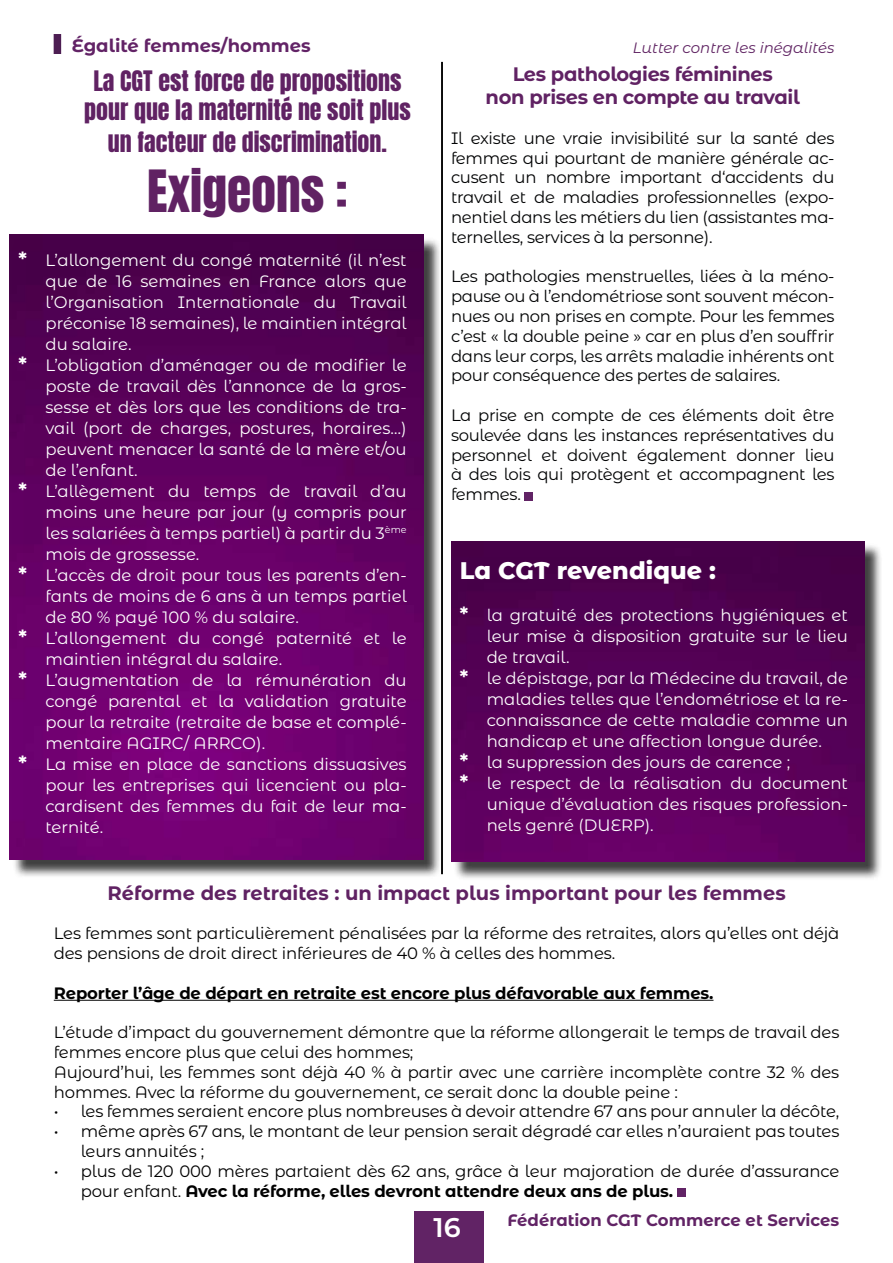
<style>
.page{position:relative;width:893px;height:1263px;background:#fff}
.page>*{position:absolute;margin:0;border:0;box-sizing:border-box;transform-origin:0 0}
.t1{font:49.5px "Anton";color:#602263}
.t2{font:600 27px "Montserrat Alternates";color:#fff}
.t3{font:24px/28.8px "Anton";color:#602263;text-align:center}
.t4{font:800 24px "Montserrat Alternates";color:#fff}
.t5{font:700 19.5px/23.4px "Montserrat Alternates";letter-spacing:-.015em;color:#602263;text-align:center}
.t6{font:700 18px "Montserrat Alternates";color:#622366}
.t7{font:16.5px "Montserrat Alternates";color:#fff}
.t8{font:16.5px/19.8px "Montserrat Alternates";letter-spacing:-.01em;color:#000}
.t9{font:16.5px/19.8px "Montserrat Alternates";letter-spacing:-.02em;color:#020304;text-align:justify}
.t10{font:700 16.5px "Montserrat Alternates";letter-spacing:-.01em;color:#000}
.t11{font:700 16.5px "Montserrat Alternates";color:#612365}
.t12{font:italic 15px "Montserrat Alternates";color:#602463}
.s1{font-weight:700;font-size:19.5px}
.s2{font-weight:700}
</style>
<div class="page">
<div style="left:54px;top:34px;width:7px;height:20px;background:#4d1e53"></div>
<div style="left:414px;top:1211px;width:70px;height:52px;background:#612365"></div>
<div style="left:12px;top:237px;width:430px;height:641px;background:#000;opacity:.75"></div>
<img style="left:10px;top:235px;width:413px;height:625px">
<div style="left:524px;top:492px;width:9px;height:8px;background:#612365"></div>
<hr style="left:441px;top:62px;width:2px;height:812px;background:#000">
<div style="left:453px;top:543px;width:430px;height:337px;background:#000;opacity:.75"></div>
<img style="left:451px;top:541px;width:413px;height:320px">
<hr style="left:54px;top:1000px;width:659px;height:1px;background:#000">
<div style="left:677px;top:1188px;width:9px;height:8px;background:#612365"></div>
<p class="t6" style="left:72px;top:33px;width:241px">Égalité femmes/hommes</p>
<h3 class="t3" style="left:84px;top:68px;width:328px">La CGT est force de propositions pour que la maternité ne soit plus</h3>
<h3 class="t3" style="left:108px;top:130px;width:281px">un facteur de discrimination.</h3>
<h1 class="t1" style="left:147px;top:166px;width:202px">Exigeons :</h1>
<p class="t7" style="left:18px;top:249px;width:390px"><span class="s1">*</span> L’allongement du congé maternité (il n’est</p>
<p class="t7" style="left:45px;top:270px;width:363px">que de 16 semaines en France alors que</p>
<p class="t7" style="left:45px;top:291px;width:363px">l’Organisation Internationale du Travail</p>
<p class="t7" style="left:45px;top:312px;width:363px">préconise 18 semaines), le maintien intégral</p>
<p class="t7" style="left:45px;top:333px;width:88px">du salaire.</p>
<p class="t7" style="left:18px;top:354px;width:390px"><span class="s1">*</span> L’obligation d’aménager ou de modifier le</p>
<p class="t7" style="left:45px;top:375px;width:363px">poste de travail dès l’annonce de la gros-</p>
<p class="t7" style="left:45px;top:396px;width:363px">sesse et dès lors que les conditions de tra-</p>
<p class="t7" style="left:45px;top:417px;width:363px">vail (port de charges, postures, horaires…)</p>
<p class="t7" style="left:45px;top:438px;width:363px">peuvent menacer la santé de la mère et/ou</p>
<p class="t7" style="left:45px;top:459px;width:94px">de l’enfant.</p>
<p class="t7" style="left:18px;top:480px;width:390px"><span class="s1">*</span> L’allègement du temps de travail d’au</p>
<p class="t7" style="left:45px;top:501px;width:363px">moins une heure par jour (y compris pour</p>
<p class="t7" style="left:45px;top:522px;width:363px">les salariées à temps partiel) à partir du 3<sup>ème</sup></p>
<p class="t7" style="left:45px;top:543px;width:155px">mois de grossesse.</p>
<p class="t7" style="left:18px;top:564px;width:390px"><span class="s1">*</span> L’accès de droit pour tous les parents d’en-</p>
<p class="t7" style="left:45px;top:585px;width:363px">fants de moins de 6 ans à un temps partiel</p>
<p class="t7" style="left:45px;top:606px;width:255px">de 80 % payé 100 % du salaire.</p>
<p class="t7" style="left:18px;top:627px;width:390px"><span class="s1">*</span> L’allongement du congé paternité et le</p>
<p class="t7" style="left:45px;top:648px;width:238px">maintien intégral du salaire.</p>
<p class="t7" style="left:18px;top:669px;width:390px"><span class="s1">*</span> L’augmentation de la rémunération du</p>
<p class="t7" style="left:45px;top:690px;width:363px">congé parental et la validation gratuite</p>
<p class="t7" style="left:45px;top:711px;width:363px">pour la retraite (retraite de base et complé-</p>
<p class="t7" style="left:45px;top:732px;width:221px">mentaire AGIRC/ ARRCO).</p>
<p class="t7" style="left:18px;top:753px;width:390px"><span class="s1">*</span> La mise en place de sanctions dissuasives</p>
<p class="t7" style="left:45px;top:774px;width:363px">pour les entreprises qui licencient ou pla-</p>
<p class="t7" style="left:45px;top:795px;width:363px">cardisent des femmes du fait de leur ma-</p>
<p class="t7" style="left:45px;top:816px;width:59px">ternité.</p>
<p class="t12" style="left:633px;top:38px;width:203px">Lutter contre les inégalités</p>
<p class="t5" style="left:486px;top:61px;width:316px">Les pathologies féminines<br>non prises en compte au travail</p>
<p class="t9" style="left:451px;top:127px;width:385px">Il existe une vraie invisibilité sur la santé des femmes qui pourtant de manière générale ac&shy;cusent un nombre important d‘accidents du travail et de maladies professionnelles (expo&shy;nentiel dans les métiers du lien (assistantes ma&shy;ternelles, services à la personne).</p>
<p class="t9" style="left:451px;top:266px;width:385px">Les pathologies menstruelles, liées à la méno&shy;pause ou à l’endométriose sont souvent mécon&shy;nues ou non prises en compte. Pour les femmes c’est « la double peine » car en plus d’en souffrir dans leur corps, les arrêts maladie inhérents ont pour conséquence des pertes de salaires.</p>
<p class="t9" style="left:451px;top:405px;width:385px">La prise en compte de ces éléments doit être soulevée dans les instances représentatives du personnel et doivent également donner lieu à des lois qui protègent et accompagnent les femmes.</p>
<h3 class="t4" style="left:460px;top:553px;width:258px">La CGT revendique :</h3>
<p class="t7" style="left:460px;top:604px;width:390px"><span class="s1">*</span> la gratuité des protections hygiéniques et</p>
<p class="t7" style="left:487px;top:625px;width:363px">leur mise à disposition gratuite sur le lieu</p>
<p class="t7" style="left:487px;top:646px;width:84px">de travail.</p>
<p class="t7" style="left:460px;top:667px;width:390px"><span class="s1">*</span> le dépistage, par la Médecine du travail, de</p>
<p class="t7" style="left:487px;top:688px;width:363px">maladies telles que l’endométriose et la re-</p>
<p class="t7" style="left:487px;top:709px;width:363px">connaissance de cette maladie comme un</p>
<p class="t7" style="left:487px;top:730px;width:337px">handicap et une affection longue durée.</p>
<p class="t7" style="left:460px;top:751px;width:332px"><span class="s1">*</span> la suppression des jours de carence ;</p>
<p class="t7" style="left:460px;top:772px;width:390px"><span class="s1">*</span> le respect de la réalisation du document</p>
<p class="t7" style="left:487px;top:793px;width:363px">unique d’évaluation des risques profession-</p>
<p class="t7" style="left:487px;top:814px;width:168px">nels genré (DUERP).</p>
<p class="t5" style="left:108px;top:880px;width:680px">Réforme des retraites : un impact plus important pour les femmes</p>
<p class="t8" style="left:54px;top:923px;width:787px">Les femmes sont particulièrement pénalisées par la réforme des retraites, alors qu’elles ont déjà des pensions de droit direct inférieures de 40 % à celles des hommes.</p>
<p class="t10" style="left:54px;top:981px;width:661px">Reporter l’âge de départ en retraite est encore plus défavorable aux femmes.</p>
<p class="t8" style="left:54px;top:1022px;width:787px">L’étude d’impact du gouvernement démontre que la réforme allongerait le temps de travail des femmes encore plus que celui des hommes;<br>Aujourd’hui, les femmes sont déjà 40 % à partir avec une carrière incomplète contre 32 % des hommes. Avec la réforme du gouvernement, ce serait donc la double peine :</p>
<p class="t8" style="left:54px;top:1101px;width:787px">• les femmes seraient encore plus nombreuses à devoir attendre 67 ans pour annuler la décôte,</p>
<p class="t8" style="left:81px;top:1121px;width:760px;text-indent:-27px">• même après 67 ans, le montant de leur pension serait dégradé car elles n’auraient pas toutes leurs annuités ;</p>
<p class="t8" style="left:81px;top:1160px;width:760px;text-indent:-27px">• plus de 120 000 mères partaient dès 62 ans, grâce à leur majoration de durée d’assurance pour enfant. <span class="s2">Avec la réforme, elles devront attendre deux ans de plus.</span></p>
<h2 class="t2" style="left:433px;top:1208px;width:29px">16</h2>
<p class="t11" style="left:507px;top:1208px;width:333px">Fédération CGT Commerce et Services</p>
</div>
